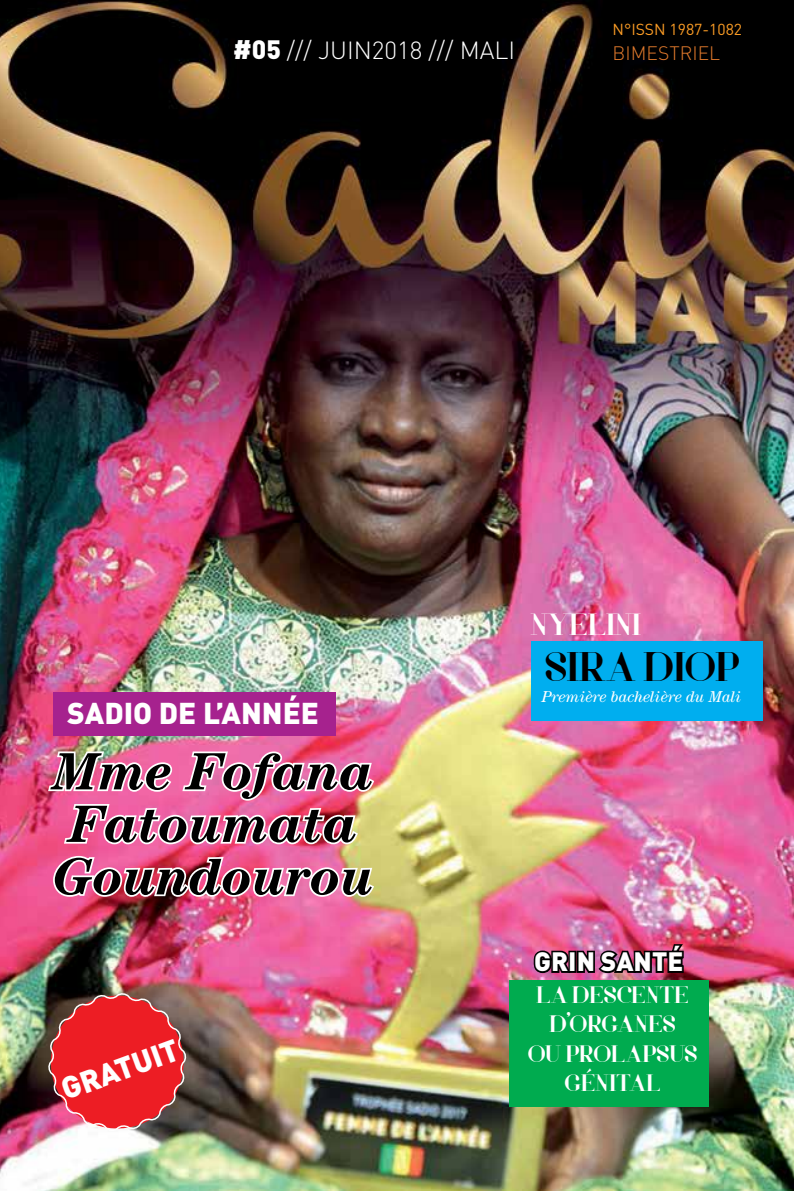
<style>
.page{position:relative;width:794px;height:1191px;background:#fff}
.page>*{position:absolute;margin:0;border:0;box-sizing:border-box;transform-origin:0 0}
.t1{font:italic 700 52.5px/52.5px "Century";color:#000;text-align:center}
.t2{font:42.52px "Voor";color:#000}
.t3{font:31.5px "Voor";color:#fff}
.t4{font:900 30.28px "DIN";color:#fff}
.t5{font:900 29.75px "DIN";color:#fff}
.t6{font:900 26.25px "DIN";color:#fff}
.t7{font:24.5px/29.4px "Voor";letter-spacing:-.005em;color:#fff;text-align:center}
.t8{font:300 24.5px "DIN";color:#fff}
.t9{font:300 19.25px "DIN";color:#e0792c}
.t10{font:italic 15.75px "Century";color:#fff}
.t11{font:15.75px "DIN";color:#f99b25}
.s1{font-weight:900;font-size:26.25px}
</style>
<div class="page">
<img style="left:0;top:0;width:794px;height:1191px">
<img style="left:42px;top:987px;width:150px;height:150px">
<div style="left:53px;top:692px;width:282px;height:43px;background:#a6228e"></div>
<div style="left:531px;top:641px;width:231px;height:79px;background:#00aeef"></div>
<div style="left:509px;top:980px;width:199px;height:126px;background:#00ab4f"></div>
<img style="left:530px;top:941px;width:155px;height:35px">
<img style="left:46px;top:749px;width:330px;height:97px">
<img style="left:51px;top:854px;width:325px;height:44px">
<p class="t8" style="left:233px;top:35px;width:278px"><span class="s1">#05</span> /// JUI N2018 /// MALI</p>
<p class="t11" style="left:612px;top:20px;width:131px">N°ISSN 1987-1082</p>
<p class="t9" style="left:612px;top:41px;width:109px">BIMESTRIEL</p>
<p class="t5" style="left:67px;top:693px;width:253px">SAdio DE L’ANNÉE</p>
<h1 class="t1" style="left:53px;top:744px;width:323px">Mme Fofana<br>Fatoumata<br>Goundourou</h1>
<p class="t4" style="left:56px;top:1071px;width:124px;rotate:-20deg">GRATUIT</p>
<p class="t3" style="left:531px;top:606px;width:111px">NYELINI</p>
<h2 class="t2" style="left:544px;top:642px;width:196px">SIRA DIOP</h2>
<p class="t10" style="left:542px;top:687px;width:201px">Première bachelière du Mali</p>
<p class="t6" style="left:534px;top:944px;width:151px">GRIN SANTÉ</p>
<p class="t7" style="left:528px;top:980px;width:170px">LA DESCENTE<br>D’ORGANES<br>OU PROLAPSUS<br>GÉNITAL</p>
</div>
